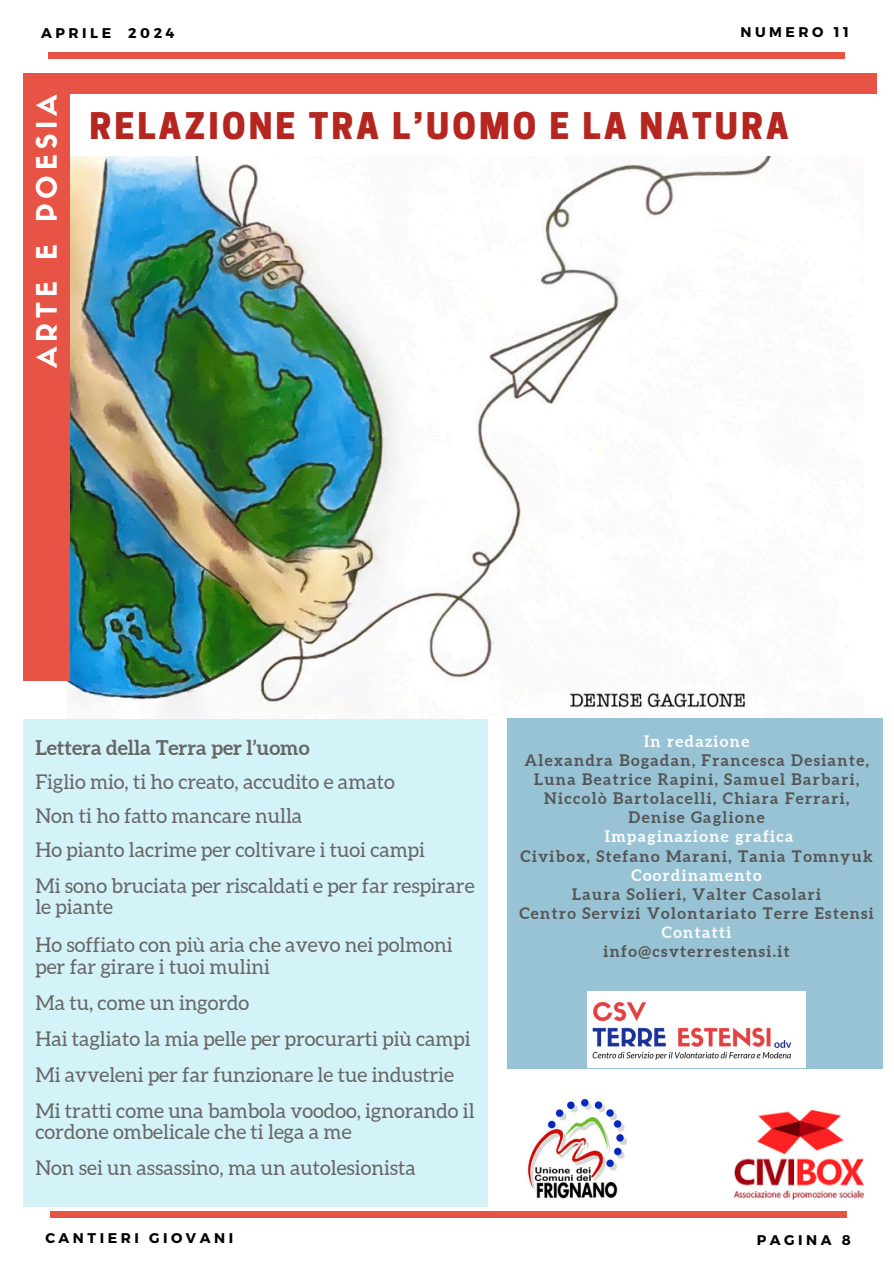
<style>
.page{position:relative;width:894px;height:1264px;background:#fff}
.page>*{position:absolute;margin:0;border:0;box-sizing:border-box;transform-origin:0 0}
.t1{font:800 34.5px "Cooper Hewitt";letter-spacing:.09em;color:#b52620}
.t2{font:27.6px "Sifonn Basic";letter-spacing:.18em;color:#fff}
.t3{font:20.25px/21.3px "Aleo";color:#666}
.t4{font:700 20.25px "Aleo";color:#666}
.t5{font:700 15.9px/19.2px "Aleo";letter-spacing:.09em;color:#545454;text-align:center}
.t6{font:700 14.1px "Montserrat";letter-spacing:.25em;color:#000}
.s1{color:#fdfdfd}
</style>
<div class="page">
<div style="left:50px;top:1211px;width:795px;height:7px;background:#e75344"></div>
<img style="left:67px;top:157px;width:704px;height:561px">
<div style="left:49px;top:52px;width:795px;height:7px;background:#e75344"></div>
<div style="left:23px;top:90px;width:46px;height:590px;background:#e75344"></div>
<div style="left:23px;top:73px;width:853px;height:21px;background:#e75344"></div>
<div style="left:507px;top:718px;width:375px;height:350px;background:#98c3d5"></div>
<img style="left:587px;top:991px;width:218px;height:76px">
<img style="left:734px;top:1110px;width:129px;height:88px">
<img style="left:527px;top:1099px;width:100px;height:100px">
<div style="left:23px;top:719px;width:464px;height:487px;background:#d4f3f9"></div>
<p class="t6" style="left:41px;top:24px;width:71px">APRILE</p>
<h2 class="t6" style="left:128px;top:24px;width:48px">2024</h2>
<h1 class="t6" style="left:740px;top:23px;width:110px">NUMERO 11</h1>
<p class="t2" style="left:36px;top:368px;width:275px;rotate:-90deg">ARTE E POESIA</p>
<p class="t1" style="left:89px;top:113px;width:700px">RELAZIONE TRA L’UOMO E LA NATURA</p>
<h4 class="t4" style="left:35px;top:736px;width:275px">Lettera della Terra per l’uomo</h4>
<h4 class="t3" style="left:35px;top:771px;width:360px">Figlio mio, ti ho creato, accudito e amato</h4>
<h4 class="t3" style="left:35px;top:805px;width:268px">Non ti ho fatto mancare nulla</h4>
<h4 class="t3" style="left:35px;top:838px;width:391px">Ho pianto lacrime per coltivare i tuoi campi</h4>
<h4 class="t3" style="left:35px;top:874px;width:440px">Mi sono bruciata per riscaldati e per far respirare le piante</h4>
<h4 class="t3" style="left:35px;top:934px;width:418px">Ho soffiato con più aria che avevo nei polmoni per far girare i tuoi mulini</h4>
<h4 class="t3" style="left:35px;top:991px;width:215px">Ma tu, come un ingordo</h4>
<p class="t3" style="left:35px;top:1027px;width:436px">Hai tagliato la mia pelle per procurarti più campi</p>
<h5 class="t3" style="left:35px;top:1063px;width:420px">Mi avveleni per far funzionare le tue industrie</h5>
<p class="t3" style="left:35px;top:1099px;width:440px">Mi tratti come una bambola voodoo, ignorando il cordone ombelicale che ti lega a me</p>
<p class="t3" style="left:35px;top:1157px;width:382px">Non sei un assassino, ma un autolesionista</p>
<h4 class="t5" style="left:519px;top:731px;width:356px"><span class="s1">In redazione<br></span>Alexandra Bogadan, Francesca Desiante,<br>Luna Beatrice Rapini, Samuel Barbari,<br>Niccolò Bartolacelli, Chiara Ferrari,<br>Denise Gaglione<br><span class="s1">Impaginazione grafica<br></span>Civibox, Stefano Marani, Tania Tomnyuk<br><span class="s1">Coordinamento<br></span>Laura Solieri, Valter Casolari<br>Centro Servizi Volontariato Terre Estensi<br><span class="s1">Contatti<br></span>info@csvterrestensi.it</h4>
<p class="t6" style="left:45px;top:1228px;width:189px">CANTIERI GIOVANI</p>
<p class="t6" style="left:756px;top:1230px;width:96px">PAGINA 8</p>
</div>
